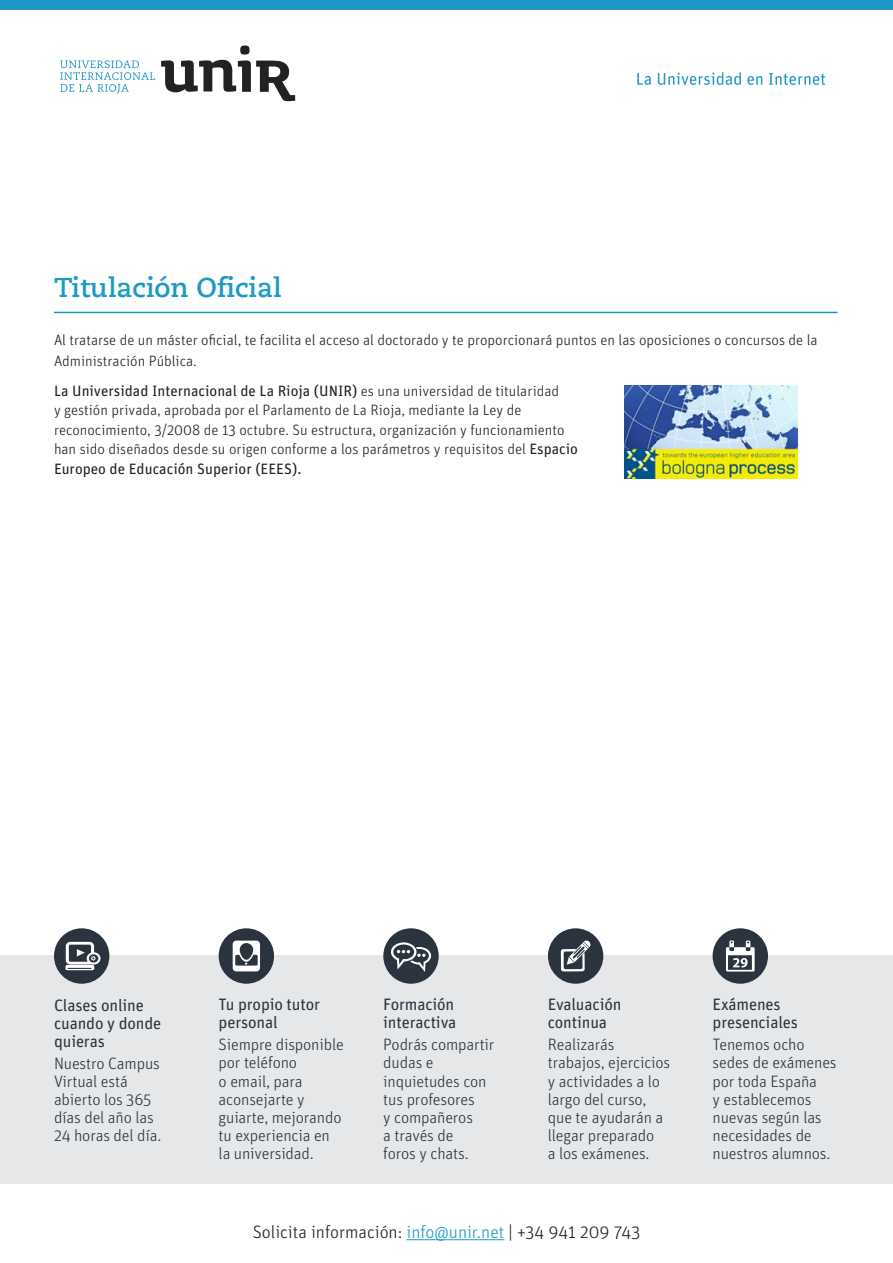
<style>
.page{position:relative;width:893px;height:1263px;background:#fff}
.page>*{position:absolute;margin:0;border:0;box-sizing:border-box;transform-origin:0 0}
.t1{font:700 27px "Caecilia LT Std";color:#1c9ac6}
.t2{font:300 18px "Unit OT";color:#231f20}
.t3{font:300 16.5px/18px "Unit OT";letter-spacing:-.01em;color:#2b333e}
.t4{font:16.5px/18px "Unit OT";letter-spacing:-.01em;color:#2b333e}
.t5{font:300 15px/19.5px "Unit OT";color:#231f20}
.s1{font-weight:400}
.s2{color:#1f97c7}
</style>
<div class="page">
<hr style="left:406px;top:1239px;width:98px;height:1px;background:#1f97c7">
<svg style="left:60px;top:60px;width:95px;height:34px"></svg>
<svg style="left:161px;top:46px;width:134px;height:55px"></svg>
<svg style="left:637px;top:73px;width:14px;height:12px"></svg>
<svg style="left:658px;top:72px;width:83px;height:13px"></svg>
<svg style="left:747px;top:76px;width:15px;height:9px"></svg>
<svg style="left:769px;top:73px;width:56px;height:12px"></svg>
<div style="left:0;top:0;width:893px;height:10px;background:#1f97c7"></div>
<div style="left:0;top:955px;width:893px;height:228px;background:#e6e7e9"></div>
<div style="left:54px;top:928px;width:55px;height:56px;background:#2b333e;border-radius:50%"></div>
<svg style="left:65px;top:942px;width:36px;height:28px"></svg>
<div style="left:219px;top:928px;width:55px;height:56px;background:#2b333e;border-radius:50%"></div>
<svg style="left:233px;top:940px;width:27px;height:31px"></svg>
<div style="left:383px;top:928px;width:56px;height:56px;background:#2b333e;border-radius:50%"></div>
<svg style="left:391px;top:942px;width:40px;height:30px"></svg>
<div style="left:548px;top:928px;width:55px;height:56px;background:#2b333e;border-radius:50%"></div>
<svg style="left:561px;top:940px;width:30px;height:31px"></svg>
<div style="left:713px;top:928px;width:55px;height:56px;background:#2b333e;border-radius:50%"></div>
<svg style="left:726px;top:940px;width:29px;height:31px"></svg>
<hr style="left:54px;top:312px;width:784px;height:1px;background:#1c9ac6">
<img style="left:624px;top:385px;width:173px;height:94px">
<h1 class="t1" style="left:54px;top:271px;width:229px">Titulación Oficial</h1>
<p class="t5" style="left:54px;top:329px;width:765px;line-height:21px">Al tratarse de un máster oficial, te facilita el acceso al doctorado y te proporcionará puntos en las oposiciones o concursos de la<br>Administración Pública.</p>
<p class="t5" style="left:54px;top:381px;width:525px"><span class="s1">La Universidad Internacional de La Rioja (UNIR)</span> es una universidad de titularidad<br>y gestión privada, aprobada por el Parlamento de La Rioja, mediante la Ley de reconocimiento, 3/2008 de 13 octubre. Su estructura, organización y funcionamiento han sido diseñados desde su origen conforme a los parámetros y requisitos del <span class="s1">Espacio Europeo de Educación Superior (EEES).</span></p>
<p class="t4" style="left:54px;top:995px;width:109px">Clases online cuando y donde quieras</p>
<p class="t3" style="left:54px;top:1054px;width:109px">Nuestro Campus<br>Virtual está abierto los 365 días del año las<br>24 horas del día.</p>
<p class="t4" style="left:219px;top:995px;width:103px">Tu propio tutor personal</p>
<p class="t3" style="left:219px;top:1036px;width:127px">Siempre disponible por teléfono<br>o email, para aconsejarte y guiarte, mejorando tu experiencia en la universidad.</p>
<p class="t4" style="left:383px;top:995px;width:74px">Formación interactiva</p>
<p class="t3" style="left:383px;top:1036px;width:113px">Podrás compartir dudas e inquietudes con tus profesores<br>y compañeros<br>a través de<br>foros y chats.</p>
<p class="t4" style="left:548px;top:995px;width:75px">Evaluación continua</p>
<p class="t3" style="left:548px;top:1036px;width:124px">Realizarás trabajos, ejercicios y actividades a lo largo del curso, que te ayudarán a llegar preparado<br>a los exámenes.</p>
<p class="t2" style="left:253px;top:1221px;width:389px">Solicita información: <span class="s2">info@unir.net</span> | +34 941 209 743</p>
<p class="t4" style="left:713px;top:995px;width:87px">Exámenes presenciales</p>
<p class="t3" style="left:713px;top:1036px;width:126px">Tenemos ocho sedes de exámenes por toda España<br>y establecemos nuevas según las necesidades de nuestros alumnos.</p>
</div>
